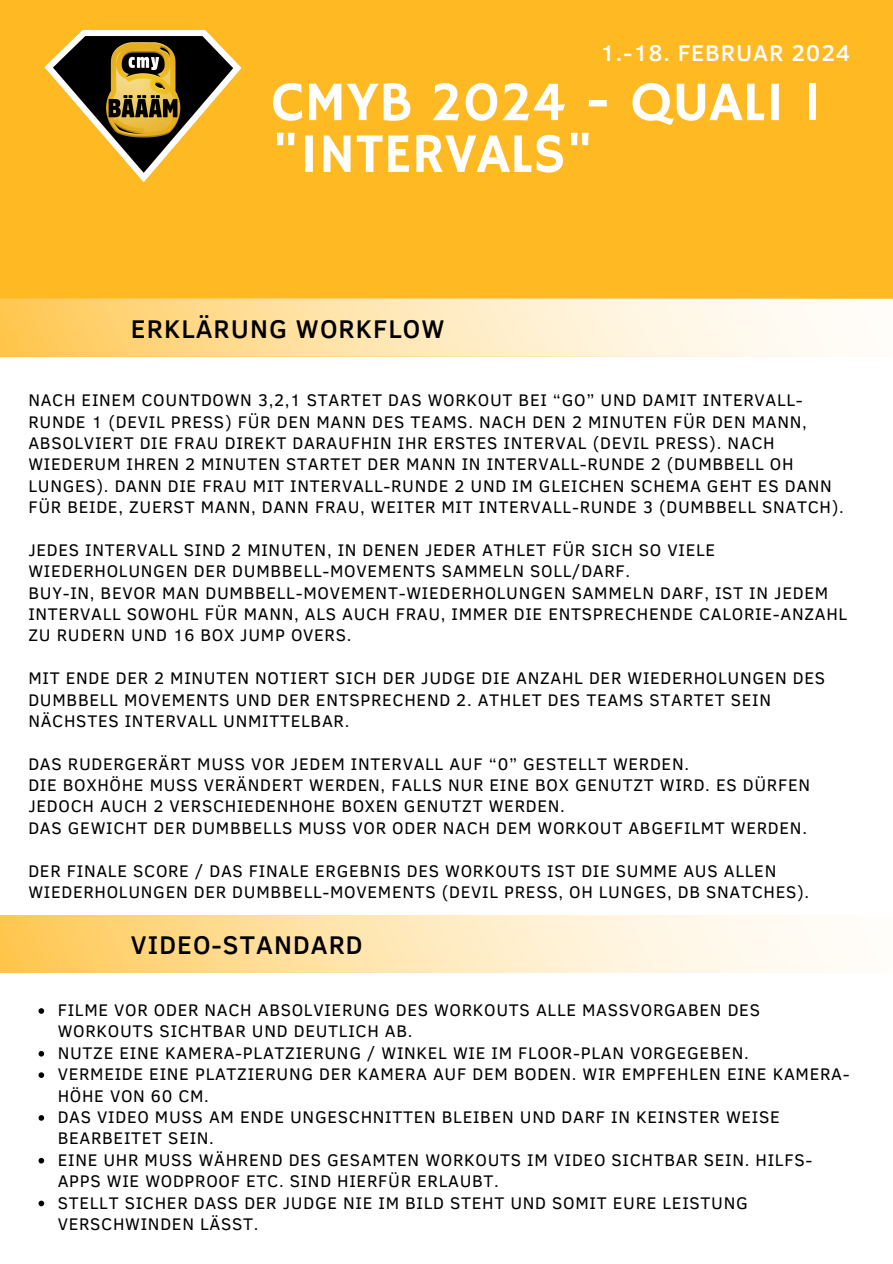
<style>
.page{position:relative;width:893px;height:1264px;background:#fff}
.page>*{position:absolute;margin:0;border:0;box-sizing:border-box;transform-origin:0 0}
.t1{font:55.95px/51.8px "Hammersmith One";color:#fff}
.t2{font:500 26.25px "Clear Sans";letter-spacing:.04em;color:#000}
.t3{font:500 23.4px "Clear Sans";letter-spacing:.04em;color:#fff}
.t4{font:17.25px/21.3px "Clear Sans";letter-spacing:.04em;color:#000}
</style>
<div class="page">
<div style="left:0;top:0;width:892px;height:298px;background:#ffb923"></div>
<svg style="left:0;top:299px;width:828px;height:57px;background:#ffe6b2"></svg>
<img style="left:44px;top:29px;width:198px;height:154px">
<svg style="left:0;top:915px;width:828px;height:57px;background:#ffe6b2"></svg>
<svg style="left:39px;top:1008px;width:5px;height:5px"></svg>
<svg style="left:39px;top:1051px;width:5px;height:5px"></svg>
<svg style="left:39px;top:1072px;width:5px;height:5px"></svg>
<svg style="left:39px;top:1115px;width:5px;height:5px"></svg>
<svg style="left:39px;top:1157px;width:5px;height:6px"></svg>
<svg style="left:39px;top:1200px;width:5px;height:6px"></svg>
<h1 class="t3" style="left:600px;top:36px;width:251px">1.-18. FEBRUAR 2024</h1>
<p class="t1" style="left:272px;top:79px;width:551px">CMYB 2024 - QUALI 1 "INTERVALS"</p>
<p class="t2" style="left:131px;top:309px;width:315px">ERKLÄRUNG WORKFLOW</p>
<h2 class="t4" style="left:28px;top:388px;width:816px">NACH EINEM COUNTDOWN 3,2,1 STARTET DAS WORKOUT BEI “GO” UND DAMIT INTERVALL-RUNDE 1 (DEVIL PRESS) FÜR DEN MANN DES TEAMS. NACH DEN 2 MINUTEN FÜR DEN MANN, ABSOLVIERT DIE FRAU DIREKT DARAUFHIN IHR ERSTES INTERVAL (DEVIL PRESS). NACH WIEDERUM IHREN 2 MINUTEN STARTET DER MANN IN INTERVALL-RUNDE 2 (DUMBBELL OH LUNGES). DANN DIE FRAU MIT INTERVALL-RUNDE 2 UND IM GLEICHEN SCHEMA GEHT ES DANN FÜR BEIDE, ZUERST MANN, DANN FRAU, WEITER MIT INTERVALL-RUNDE 3 (DUMBBELL SNATCH).</h2>
<h4 class="t4" style="left:28px;top:538px;width:820px">JEDES INTERVALL SIND 2 MINUTEN, IN DENEN JEDER ATHLET FÜR SICH SO VIELE WIEDERHOLUNGEN DER DUMBBELL-MOVEMENTS SAMMELN SOLL/DARF.<br>BUY-IN, BEVOR MAN DUMBBELL-MOVEMENT-WIEDERHOLUNGEN SAMMELN DARF, IST IN JEDEM INTERVALL SOWOHL FÜR MANN, ALS AUCH FRAU, IMMER DIE ENTSPRECHENDE CALORIE-ANZAHL ZU RUDERN UND 16 BOX JUMP OVERS.</h4>
<h4 class="t4" style="left:28px;top:666px;width:798px">MIT ENDE DER 2 MINUTEN NOTIERT SICH DER JUDGE DIE ANZAHL DER WIEDERHOLUNGEN DES<br>DUMBBELL MOVEMENTS UND DER ENTSPRECHEND 2. ATHLET DES TEAMS STARTET SEIN<br>NÄCHSTES INTERVALL UNMITTELBAR.</h4>
<h4 class="t4" style="left:28px;top:752px;width:783px">DAS RUDERGERÄRT MUSS VOR JEDEM INTERVALL AUF “0” GESTELLT WERDEN.<br>DIE BOXHÖHE MUSS VERÄNDERT WERDEN, FALLS NUR EINE BOX GENUTZT WIRD. ES DÜRFEN JEDOCH AUCH 2 VERSCHIEDENHOHE BOXEN GENUTZT WERDEN.<br>DAS GEWICHT DER DUMBBELLS MUSS VOR ODER NACH DEM WORKOUT ABGEFILMT WERDEN.</h4>
<h4 class="t4" style="left:28px;top:859px;width:782px">DER FINALE SCORE / DAS FINALE ERGEBNIS DES WORKOUTS IST DIE SUMME AUS ALLEN<br>WIEDERHOLUNGEN DER DUMBBELL-MOVEMENTS (DEVIL PRESS, OH LUNGES, DB SNATCHES).</h4>
<h4 class="t2" style="left:131px;top:926px;width:233px">VIDEO-STANDARD</h4>
<p class="t4" style="left:58px;top:998px;width:703px">FILME VOR ODER NACH ABSOLVIERUNG DES WORKOUTS ALLE MASSVORGABEN DES<br>WORKOUTS SICHTBAR UND DEUTLICH AB.</p>
<h2 class="t4" style="left:58px;top:1041px;width:692px">NUTZE EINE KAMERA-PLATZIERUNG / WINKEL WIE IM FLOOR-PLAN VORGEGEBEN.</h2>
<p class="t4" style="left:58px;top:1062px;width:793px">VERMEIDE EINE PLATZIERUNG DER KAMERA AUF DEM BODEN. WIR EMPFEHLEN EINE KAMERA-<br>HÖHE VON 60 CM.</p>
<p class="t4" style="left:58px;top:1105px;width:723px">DAS VIDEO MUSS AM ENDE UNGESCHNITTEN BLEIBEN UND DARF IN KEINSTER WEISE<br>BEARBEITET SEIN.</p>
<p class="t4" style="left:58px;top:1148px;width:756px">EINE UHR MUSS WÄHREND DES GESAMTEN WORKOUTS IM VIDEO SICHTBAR SEIN. HILFS-<br>APPS WIE WODPROOF ETC. SIND HIERFÜR ERLAUBT.</p>
<p class="t4" style="left:58px;top:1190px;width:691px">STELLT SICHER DASS DER JUDGE NIE IM BILD STEHT UND SOMIT EURE LEISTUNG<br>VERSCHWINDEN LÄSST.</p>
</div>
